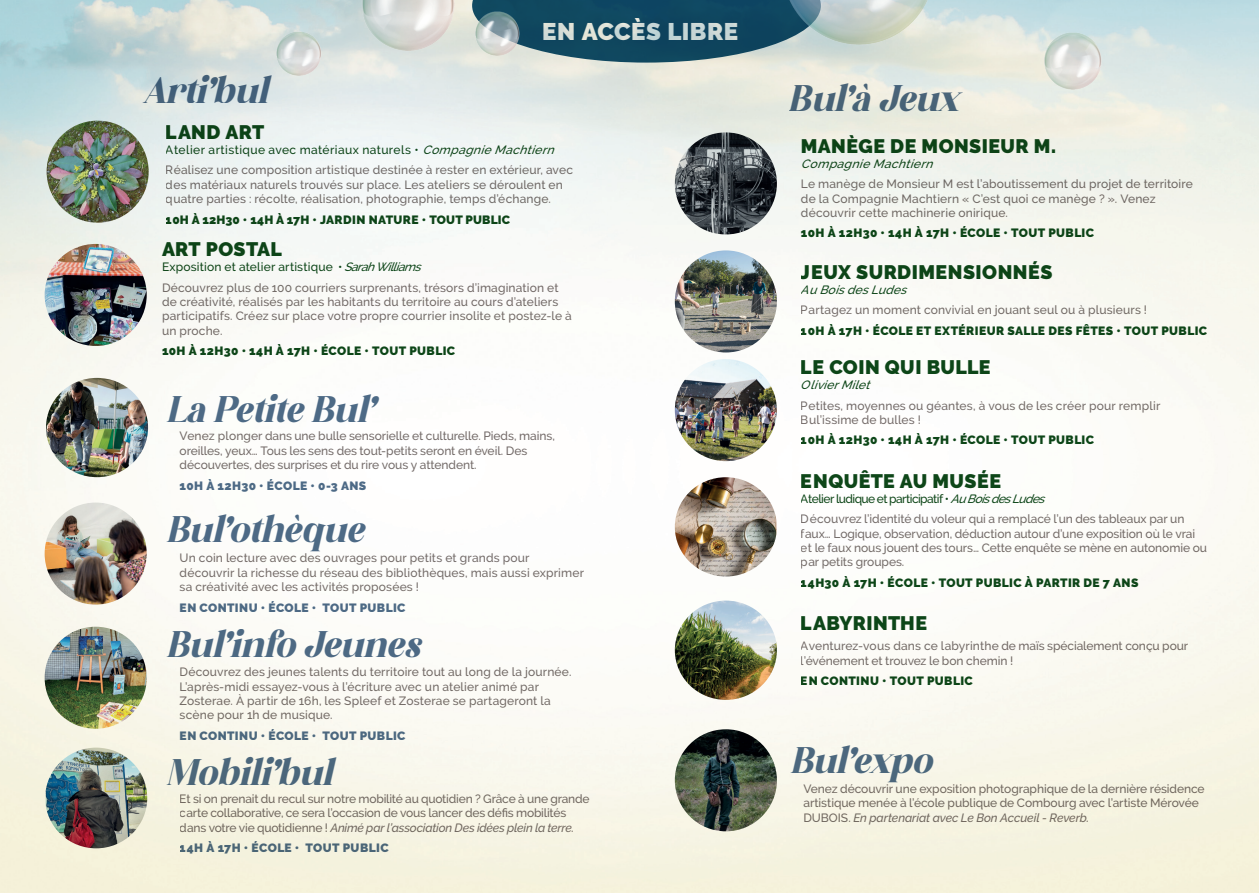
<style>
.page{position:relative;width:1259px;height:893px;background:#fff}
.page>*{position:absolute;margin:0;border:0;box-sizing:border-box;transform-origin:0 0}
.t1{font:italic 31.5px "Megistica";letter-spacing:.015em;color:#4e6b88}
.t2{font:900 24px "Raleway";letter-spacing:.02em;color:#fff}
.t3{font:900 19.5px "Raleway";letter-spacing:.025em;color:#0e4719}
.t4{font:500 12px/14.4px "Raleway";letter-spacing:.01em;color:#746c6a}
.t5{font:900 12px "Raleway";letter-spacing:.03em;color:#0e4719}
.t6{font:500 12px/14.4px "Raleway";letter-spacing:-.015em;color:#746c6a}
.t7{font:500 12px/20.4px "Raleway";letter-spacing:-.01em;color:#746c6a}
.t8{font:900 12px "Raleway";letter-spacing:.035em;color:#4e6b88}
.t9{font:italic 500 12px "Raleway";color:#0e4719}
.s1{color:#0e4719}
.s2{font-style:italic;color:#0e4719}
.s3{font-style:italic}
</style>
<div class="page">
<img style="left:0;top:0;width:1259px;height:893px">
<img style="left:46px;top:748px;width:101px;height:100px">
<img style="left:45px;top:627px;width:102px;height:102px;border-radius:51px">
<img style="left:45px;top:503px;width:102px;height:102px;border-radius:51px">
<img style="left:46px;top:378px;width:102px;height:99px">
<img style="left:47px;top:121px;width:102px;height:102px;border-radius:51px">
<img style="left:45px;top:244px;width:102px;height:102px;border-radius:51px">
<svg style="left:472px;top:0;width:349px;height:63px;background:#27586d"></svg>
<img style="left:472px;top:5px;width:50px;height:58px">
<img style="left:274px;top:25px;width:49px;height:58px">
<img style="left:1040px;top:24px;width:64px;height:75px">
<img style="left:355px;top:0;width:104px;height:66px">
<img style="left:772px;top:0;width:173px;height:54px">
<img style="left:675px;top:250px;width:102px;height:102px;border-radius:51px">
<img style="left:675px;top:359px;width:102px;height:102px;border-radius:51px">
<img style="left:675px;top:729px;width:102px;height:102px;border-radius:51px">
<img style="left:675px;top:132px;width:102px;height:102px;border-radius:51px">
<img style="left:675px;top:477px;width:102px;height:99px">
<img style="left:675px;top:601px;width:102px;height:99px">
<h2 class="t2" style="left:542px;top:18px;width:197px">EN ACCÈS LIBRE</h2>
<h1 class="t1" style="left:143px;top:65px;width:125px">Arti’bul</h1>
<h1 class="t1" style="left:788px;top:74px;width:171px">Bul’à Jeux</h1>
<h3 class="t3" style="left:166px;top:121px;width:100px">LAND ART</h3>
<p class="t4" style="left:166px;top:140px;width:408px;line-height:20.4px"><span class="s1">Atelier artistique avec matériaux naturels •</span> <span class="s2">CompagnieMachtiern<br></span>Réalisez une composition artistique destinée à rester en extérieur, avec</p>
<p class="t4" style="left:166px;top:177px;width:398px">des matériaux naturels trouvés sur place. Les ateliers se déroulent en quatre parties : récolte, réalisation, photographie, temps d’échange.</p>
<p class="t5" style="left:166px;top:212px;width:346px">10H À 12H30 • 14H À 17H • JARDIN NATURE • TOUT PUBLIC</p>
<h3 class="t3" style="left:162px;top:238px;width:121px">ART POSTAL</h3>
<p class="t4" style="left:162px;top:257px;width:398px;line-height:20.4px"><span class="s1">Exposition et atelier artistique •</span> <span class="s2">SarahWilliams<br></span>Découvrez plus de 100 courriers surprenants, trésors d’imagination et</p>
<p class="t4" style="left:162px;top:295px;width:411px">de créativité, réalisés par les habitants du territoire au cours d’ateliers participatifs. Créez sur place votre propre courrier insolite et postez-le à un proche.</p>
<p class="t5" style="left:162px;top:344px;width:295px">10H À 12H30 • 14H À 17H • ÉCOLE • TOUT PUBLIC</p>
<h1 class="t1" style="left:167px;top:385px;width:209px">La Petite Bul’</h1>
<p class="t4" style="left:180px;top:429px;width:377px">Venez plonger dans une bulle sensorielle et culturelle. Pieds, mains, oreilles, yeux… Tous les sens des tout-petits seront en éveil. Des découvertes, des surprises et du rire vous y attendent.</p>
<p class="t8" style="left:180px;top:478px;width:188px">10H À 12H30 • ÉCOLE • 0-3 ANS</p>
<h1 class="t1" style="left:167px;top:505px;width:198px">Bul’othèque</h1>
<p class="t4" style="left:180px;top:551px;width:406px">Un coin lecture avec des ouvrages pour petits et grands pour découvrir la richesse du réseau des bibliothèques, mais aussi exprimer sa créativité avec les activités proposées !</p>
<p class="t8" style="left:180px;top:600px;width:227px">EN CONTINU • ÉCOLE • TOUT PUBLIC</p>
<h1 class="t1" style="left:167px;top:620px;width:255px">Bul’info Jeunes</h1>
<p class="t4" style="left:180px;top:665px;width:393px">Découvrez des jeunes talents du territoire tout au long de la journée.<br>L’après-midi essayez-vous à l’écriture avec un atelier animé par Zosterae. À partir de 16h, les Spleef et Zosterae se partageront la scène pour 1h de musique.</p>
<p class="t8" style="left:180px;top:729px;width:227px">EN CONTINU • ÉCOLE • TOUT PUBLIC</p>
<h1 class="t1" style="left:167px;top:747px;width:167px">Mobili’bul</h1>
<p class="t6" style="left:180px;top:792px;width:411px">Et si on prenait du recul sur notre mobilité au quotidien ? Grâce à une grande carte collaborative, ce sera l’occasion de vous lancer des défis mobilités dans votre vie quotidienne ! <span class="s3">Animé par l’association Des idées plein la terre.</span></p>
<p class="t8" style="left:180px;top:841px;width:210px">14H À 17H • ÉCOLE • TOUT PUBLIC</p>
<h3 class="t3" style="left:801px;top:135px;width:257px">MANÈGE DE MONSIEUR M.</h3>
<p class="t9" style="left:801px;top:157px;width:138px">CompagnieMachtiern</p>
<p class="t4" style="left:801px;top:177px;width:393px">Le manège de Monsieur M est l’aboutissement du projet de territoire de la Compagnie Machtiern « C’est quoi ce manège ? ». Venez découvrir cette machinerie onirique.</p>
<p class="t5" style="left:801px;top:226px;width:295px">10H À 12H30 • 14H À 17H • ÉCOLE • TOUT PUBLIC</p>
<h3 class="t3" style="left:801px;top:261px;width:253px">JEUX SURDIMENSIONNÉS</h3>
<p class="t9" style="left:801px;top:283px;width:112px">AuBoisdesLudes</p>
<p class="t4" style="left:801px;top:303px;width:348px">Partagez un moment convivial en jouant seul ou à plusieurs !</p>
<p class="t5" style="left:801px;top:324px;width:408px">10H À 17H • ÉCOLE ET EXTÉRIEUR SALLE DES FÊTES • TOUT PUBLIC</p>
<h3 class="t3" style="left:801px;top:356px;width:191px">LE COIN QUI BULLE</h3>
<p class="t9" style="left:801px;top:378px;width:75px">OlivierMilet</p>
<p class="t4" style="left:801px;top:398px;width:361px">Petites, moyennes ou géantes, à vous de les créer pour remplir<br>Bul’issime de bulles !</p>
<p class="t5" style="left:801px;top:433px;width:295px">10H À 12H30 • 14H À 17H • ÉCOLE • TOUT PUBLIC</p>
<h3 class="t3" style="left:801px;top:470px;width:201px">ENQUÊTE AU MUSÉE</h3>
<p class="t7" style="left:801px;top:488px;width:385px"><span class="s1">Atelier ludique et participatif •</span> <span class="s2">AuBoisdesLudes<br></span>Découvrez l’identité du voleur qui a remplacé l’un des tableaux par un</p>
<p class="t4" style="left:801px;top:526px;width:408px">faux… Logique, observation, déduction autour d’une exposition où le vrai et le faux nous jouent des tours… Cette enquête se mène en autonomie ou par petits groupes.</p>
<p class="t5" style="left:801px;top:576px;width:339px">14H30 À 17H • ÉCOLE • TOUT PUBLIC À PARTIR DE 7 ANS</p>
<h3 class="t3" style="left:801px;top:612px;width:128px">LABYRINTHE</h3>
<p class="t4" style="left:801px;top:639px;width:389px">Aventurez-vous dans ce labyrinthe de maïs spécialement conçu pour l’événement et trouvez le bon chemin !</p>
<p class="t5" style="left:801px;top:674px;width:173px">EN CONTINU • TOUT PUBLIC</p>
<h1 class="t1" style="left:790px;top:736px;width:142px">Bul’expo</h1>
<p class="t4" style="left:803px;top:782px;width:403px">Venez découvrir une exposition photographique de la dernière résidence artistique menée à l’école publique de Combourg avec l’artiste Mérovée<br>DUBOIS. <span class="s3">En partenariat avec Le Bon Accueil - Reverb.</span></p>
</div>
